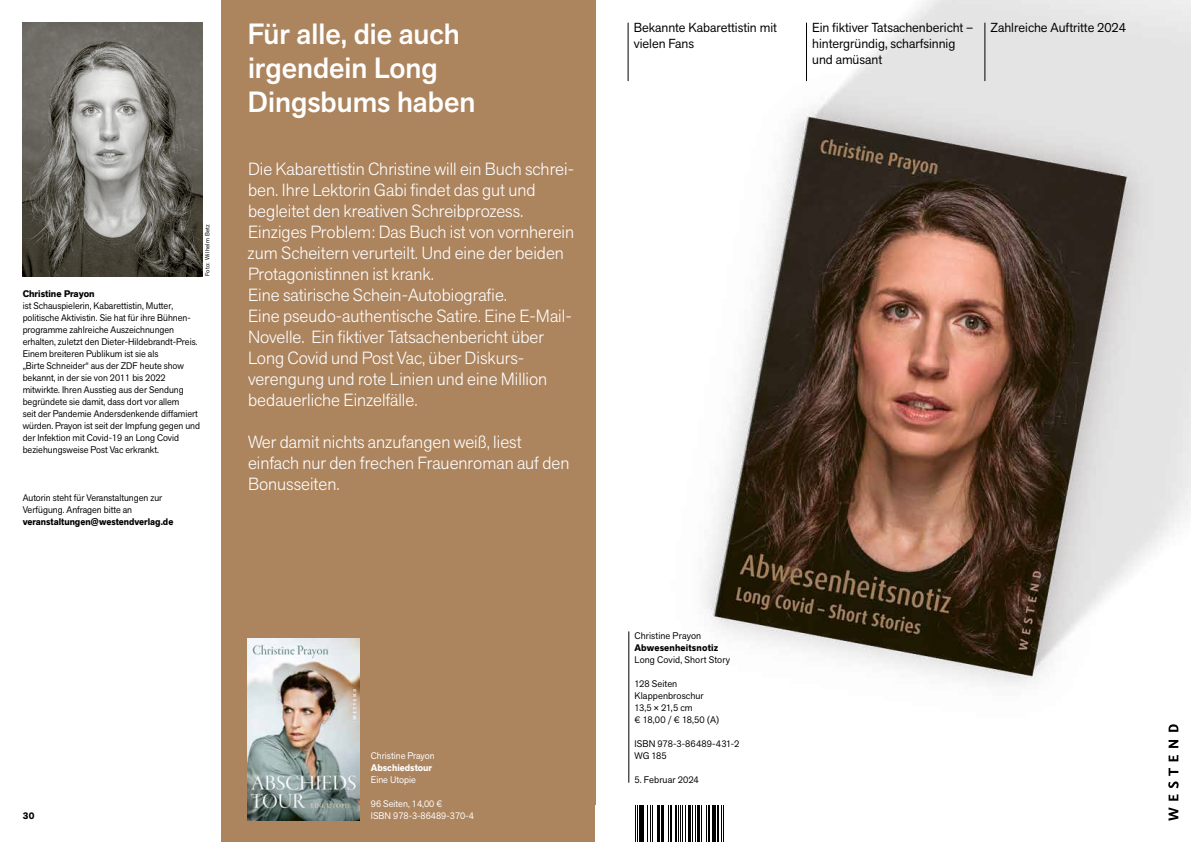
<style>
.page{position:relative;width:1191px;height:842px;background:#fff}
.page>*{position:absolute;margin:0;border:0;box-sizing:border-box;transform-origin:0 0}
.t1{font:500 29px/34px "Akzid Grtsk Next";color:#fff}
.t2{font:300 17.5px/21px "Akzid Grtsk Next";color:#fff}
.t3{font:13px/15.6px "Akzid Grtsk Next";color:#000}
.t4{font:9.5px/12px "Akzid Grtsk Next";color:#000}
.t5{font:700 9.5px "Akzid Grtsk Next";color:#000}
.t6{font:9.5px "Akzid Grtsk Next";color:#fff}
.t7{font:700 9.5px "Akzid Grtsk Next";color:#fff}
.t8{font:6px "Akzid Grtsk Next";letter-spacing:.05em;color:#000}
</style>
<div class="page">
<img style="left:595px;top:0;width:596px;height:819px">
<div style="left:221px;top:0;width:374px;height:842px;background:#ac845e"></div>
<img style="left:23px;top:23px;width:180px;height:253px">
<hr style="left:628px;top:631px;width:1px;height:152px;background:#000">
<div style="left:595px;top:805px;width:170px;height:37px;background:#fff"></div>
<hr style="left:635px;top:805px;width:1px;height:37px;background:#000">
<hr style="left:637px;top:805px;width:1px;height:37px;background:#000">
<hr style="left:639px;top:805px;width:2px;height:37px;background:#000">
<hr style="left:642px;top:805px;width:2px;height:37px;background:#000">
<hr style="left:647px;top:805px;width:1px;height:37px;background:#000">
<hr style="left:650px;top:805px;width:1px;height:37px;background:#000">
<hr style="left:652px;top:805px;width:1px;height:37px;background:#000">
<hr style="left:656px;top:805px;width:1px;height:37px;background:#000">
<hr style="left:658px;top:805px;width:2px;height:37px;background:#000">
<hr style="left:661px;top:805px;width:3px;height:37px;background:#000">
<hr style="left:668px;top:805px;width:1px;height:37px;background:#000">
<hr style="left:669px;top:805px;width:1px;height:37px;background:#000">
<hr style="left:671px;top:805px;width:1px;height:37px;background:#000">
<hr style="left:675px;top:805px;width:2px;height:37px;background:#000">
<hr style="left:678px;top:805px;width:1px;height:37px;background:#000">
<hr style="left:680px;top:805px;width:1px;height:37px;background:#000">
<hr style="left:682px;top:805px;width:1px;height:37px;background:#000">
<hr style="left:684px;top:805px;width:1px;height:37px;background:#000">
<hr style="left:688px;top:805px;width:3px;height:37px;background:#000">
<hr style="left:692px;top:805px;width:1px;height:37px;background:#000">
<hr style="left:695px;top:805px;width:1px;height:37px;background:#000">
<hr style="left:696px;top:805px;width:3px;height:37px;background:#000">
<hr style="left:701px;top:805px;width:1px;height:37px;background:#000">
<hr style="left:706px;top:805px;width:1px;height:37px;background:#000">
<hr style="left:708px;top:805px;width:2px;height:37px;background:#000">
<hr style="left:711px;top:805px;width:2px;height:37px;background:#000">
<hr style="left:714px;top:805px;width:2px;height:37px;background:#000">
<hr style="left:717px;top:805px;width:2px;height:37px;background:#000">
<hr style="left:721px;top:805px;width:1px;height:37px;background:#000">
<hr style="left:723px;top:805px;width:1px;height:37px;background:#000">
<svg style="left:1168px;top:724px;width:10px;height:97px"></svg>
<hr style="left:627px;top:23px;width:1px;height:58px;background:#000">
<hr style="left:806px;top:23px;width:1px;height:58px;background:#000">
<hr style="left:984px;top:23px;width:1px;height:58px;background:#000">
<img style="left:247px;top:638px;width:112px;height:183px">
<p class="t8" style="left:203px;top:276px;width:53px;rotate:-90deg">Foto: Wilhelm Betz</p>
<p class="t5" style="left:23px;top:288px;width:73px">Christine Prayon</p>
<p class="t4" style="left:23px;top:300px;width:179px">ist Schauspielerin, Kabarettistin, Mutter, politische Aktivistin. Sie hat für ihre Bühnen&shy;programme zahlreiche Auszeichnungen erhalten, zuletzt den Dieter-Hildebrandt-Preis.<br>Einem breiteren Publikum ist sie als<br>„Birte Schneider“ aus der ZDF heute show bekannt, in der sie von 2011 bis 2022 mitwirkte. Ihren Ausstieg aus der Sendung begründete sie damit, dass dort vor allem<br>seit der Pandemie Andersdenkende diffamiert würden. Prayon ist seit der Impfung gegen und der Infektion mit Covid-19 an Long Covid beziehungsweise Post Vac erkrankt.</p>
<p class="t4" style="left:23px;top:492px;width:141px">Autorin steht für Veranstaltungen zur<br>Verfügung. Anfragen bitte an</p>
<p class="t5" style="left:23px;top:516px;width:152px">veranstaltungen@westendverlag.de</p>
<h1 class="t1" style="left:248px;top:17px;width:229px">Für alle, die auch irgendein Long<br>Dingsbums haben</h1>
<p class="t2" style="left:247px;top:159px;width:328px">Die Kabarettistin Christine will ein Buch schrei&shy;ben. Ihre Lektorin Gabi findet das gut und begleitet den kreativen Schreibprozess.<br>Einziges Problem: Das Buch ist von vornherein zum Scheitern verurteilt. Und eine der beiden Protagonistinnen ist krank.<br>Eine satirische Schein-Autobiografie.<br>Eine pseudo-authentische Satire. Eine E-Mail-Novelle. Ein fiktiver Tatsachenbericht über Long Covid und Post Vac, über Diskurs&shy;verengung und rote Linien und eine Million bedauerliche Einzelfälle.</p>
<h2 class="t2" style="left:248px;top:432px;width:323px">Wer damit nichts anzufangen weiß, liest einfach nur den frechen Frauenroman auf den<br>Bonusseiten.</h2>
<p class="t6" style="left:371px;top:750px;width:65px">Christine Prayon</p>
<p class="t7" style="left:371px;top:762px;width:63px">Abschiedstour</p>
<p class="t6" style="left:371px;top:774px;width:47px">Eine Utopie</p>
<p class="t6" style="left:371px;top:798px;width:73px">96 Seiten, 14,00 €</p>
<p class="t5" style="left:23px;top:810px;width:13px">30</p>
<p class="t6" style="left:371px;top:810px;width:104px">ISBN 978-3-86489-370-4</p>
<h3 class="t3" style="left:634px;top:20px;width:145px">Bekannte Kabarettistin mit vielen Fans</h3>
<h3 class="t3" style="left:812px;top:20px;width:163px">Ein fiktiver Tatsachenbericht – hintergründig, scharfsinnig und amüsant</h3>
<h3 class="t3" style="left:990px;top:20px;width:137px">Zahlreiche Auftritte 2024</h3>
<p class="t4" style="left:634px;top:629px;width:68px">Christine Prayon</p>
<p class="t5" style="left:634px;top:641px;width:85px">Abwesenheitsnotiz</p>
<p class="t4" style="left:634px;top:653px;width:97px">Long Covid, Short Story</p>
<p class="t4" style="left:634px;top:677px;width:86px">128 Seiten<br>Klappenbroschur<br>13,5×21,5 cm<br>€ 18,00 / € 18,50 (A)</p>
<p class="t4" style="left:634px;top:737px;width:106px">ISBN 978-3-86489-431-2<br>WG 185</p>
<p class="t4" style="left:634px;top:773px;width:66px">5. Februar 2024</p>
</div>
